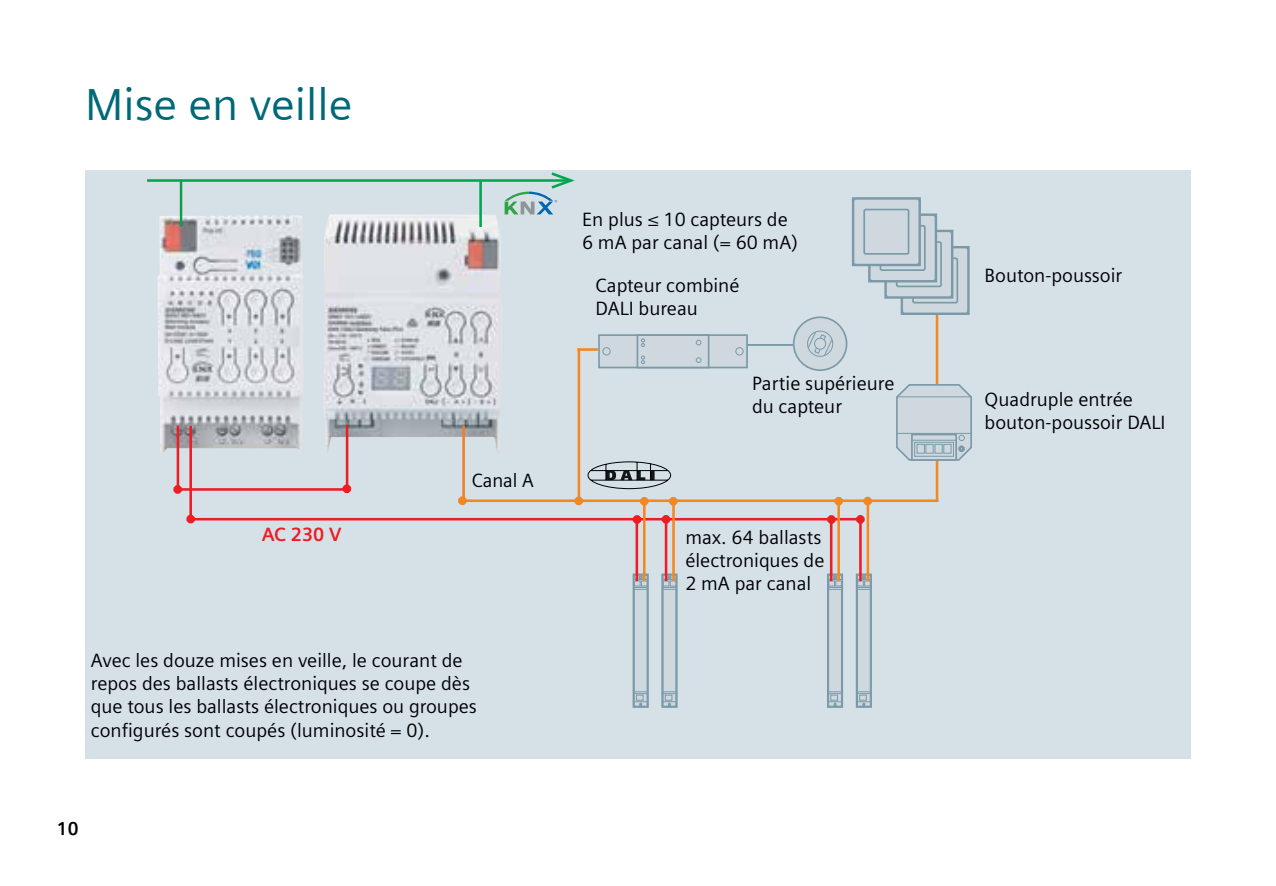
<style>
.page{position:relative;width:1276px;height:886px;background:#fff}
.page>*{position:absolute;margin:0;border:0;box-sizing:border-box;transform-origin:0 0}
.t1{font:45px "Siemens Sans";color:#006877}
.t2{font:19.25px/23px "Siemens Sans";color:#000003}
.t3{font:700 19.25px "Siemens Sans";color:#ed1d24}
.t4{font:700 18.75px "Siemens Sans";color:#000}
</style>
<div class="page">
<div style="left:85px;top:170px;width:1106px;height:588px;background:#d5e1e7"></div>
<img style="left:323px;top:214px;width:179px;height:241px">
<img style="left:157px;top:215px;width:146px;height:238px">
<hr style="left:462px;top:499px;width:476px;height:3px;background:#f6861f">
<hr style="left:191px;top:518px;width:667px;height:2px;background:#ed1d24">
<svg style="left:632px;top:573px;width:17px;height:135px"></svg>
<svg style="left:661px;top:573px;width:17px;height:135px"></svg>
<hr style="left:665px;top:518px;width:2px;height:63px;background:#ed1d24">
<hr style="left:635px;top:518px;width:3px;height:63px;background:#ed1d24">
<hr style="left:672px;top:501px;width:3px;height:80px;background:#f6861f">
<hr style="left:643px;top:501px;width:2px;height:80px;background:#f6861f">
<hr style="left:935px;top:314px;width:3px;height:186px;background:#f6861f">
<svg style="left:827px;top:573px;width:16px;height:135px"></svg>
<div style="left:828px;top:580px;width:7px;height:6px;border:1px solid #7b9aa9"></div>
<svg style="left:855px;top:573px;width:17px;height:135px"></svg>
<hr style="left:859px;top:518px;width:2px;height:63px;background:#ed1d24">
<hr style="left:830px;top:518px;width:2px;height:63px;background:#ed1d24">
<hr style="left:866px;top:501px;width:3px;height:80px;background:#f6861f">
<hr style="left:837px;top:501px;width:3px;height:80px;background:#f6861f">
<hr style="left:577px;top:349px;width:3px;height:151px;background:#f6861f">
<div style="left:574px;top:496px;width:9px;height:9px;border:4px solid #f6861f;border-radius:50%"></div>
<div style="left:640px;top:497px;width:8px;height:9px;border:4px solid #f6861f;border-radius:50%"></div>
<div style="left:669px;top:497px;width:8px;height:9px;border:4px solid #f6861f;border-radius:50%"></div>
<div style="left:834px;top:497px;width:9px;height:8px;border:4px solid #f6861f;border-radius:50%"></div>
<div style="left:863px;top:497px;width:9px;height:8px;border:4px solid #f6861f;border-radius:50%"></div>
<div style="left:827px;top:515px;width:8px;height:9px;border:4px solid #ed1d24;border-radius:50%"></div>
<div style="left:856px;top:515px;width:8px;height:9px;border:4px solid #ed1d24;border-radius:50%"></div>
<div style="left:632px;top:515px;width:9px;height:9px;border:4px solid #ed1d24;border-radius:50%"></div>
<div style="left:661px;top:515px;width:9px;height:9px;border:4px solid #ed1d24;border-radius:50%"></div>
<div style="left:900px;top:246px;width:69px;height:69px;border:2px solid #7b9aa9"></div>
<div style="left:902px;top:248px;width:66px;height:65px;background:#ced8de;border-radius:2px"></div>
<div style="left:901px;top:247px;width:68px;height:67px;border:2px solid #7b9aa9;border-radius:2px"></div>
<svg style="left:913px;top:258px;width:44px;height:45px"></svg>
<div style="left:912px;top:257px;width:46px;height:46px;border:2px solid #7b9aa9;border-radius:2px"></div>
<hr style="left:577px;top:348px;width:21px;height:3px;background:#f6861f">
<div style="left:884px;top:230px;width:69px;height:69px;border:2px solid #7b9aa9"></div>
<div style="left:886px;top:231px;width:66px;height:66px;background:#ced8de;border-radius:2px"></div>
<div style="left:885px;top:230px;width:67px;height:68px;border:2px solid #7b9aa9;border-radius:2px"></div>
<svg style="left:896px;top:242px;width:45px;height:44px"></svg>
<div style="left:896px;top:241px;width:46px;height:46px;border:2px solid #7b9aa9;border-radius:2px"></div>
<div style="left:868px;top:213px;width:69px;height:69px;border:2px solid #7b9aa9"></div>
<div style="left:869px;top:215px;width:66px;height:66px;background:#ced8de;border-radius:2px"></div>
<div style="left:869px;top:214px;width:67px;height:68px;border:2px solid #7b9aa9;border-radius:2px"></div>
<svg style="left:880px;top:226px;width:45px;height:44px"></svg>
<div style="left:879px;top:225px;width:46px;height:46px;border:2px solid #7b9aa9;border-radius:2px"></div>
<div style="left:852px;top:197px;width:69px;height:69px;border:2px solid #7b9aa9"></div>
<div style="left:853px;top:199px;width:66px;height:66px;background:#ced8de;border-radius:2px"></div>
<div style="left:852px;top:198px;width:68px;height:67px;border:2px solid #7b9aa9;border-radius:2px"></div>
<div style="left:863px;top:209px;width:46px;height:46px;border:2px solid #7b9aa9;border-radius:2px"></div>
<div style="left:599px;top:335px;width:148px;height:32px;background:#ced8de"></div>
<div style="left:598px;top:334px;width:150px;height:34px;border:2px solid #7b9aa9"></div>
<div style="left:636px;top:334px;width:73px;height:34px;border:2px solid #7b9aa9"></div>
<div style="left:602px;top:347px;width:8px;height:8px;border:1px solid #7b9aa9;border-radius:50%"></div>
<div style="left:735px;top:347px;width:8px;height:8px;border:1px solid #7b9aa9;border-radius:50%"></div>
<svg style="left:696px;top:340px;width:5px;height:5px"></svg>
<svg style="left:696px;top:357px;width:5px;height:6px"></svg>
<svg style="left:641px;top:339px;width:4px;height:8px"></svg>
<svg style="left:641px;top:356px;width:4px;height:8px"></svg>
<div style="left:793px;top:317px;width:53px;height:53px;background:#ced8de;border-radius:50%"></div>
<div style="left:793px;top:316px;width:54px;height:55px;border:2px solid #7b9aa9;border-radius:50%"></div>
<div style="left:807px;top:331px;width:26px;height:25px;border:1px solid #7b9aa9;border-radius:50%"></div>
<svg style="left:807px;top:331px;width:25px;height:25px"></svg>
<div style="left:814px;top:338px;width:11px;height:11px;background:#ced8de;border-radius:50%"></div>
<div style="left:814px;top:338px;width:12px;height:11px;border:1px solid #7b9aa9;border-radius:50%"></div>
<hr style="left:747px;top:344px;width:47px;height:2px;background:#7b9aa9">
<svg style="left:896px;top:382px;width:76px;height:79px"></svg>
<div style="left:958px;top:445px;width:7px;height:7px;border:3px solid #7b9aa9;border-radius:50%"></div>
<hr style="left:897px;top:433px;width:74px;height:1px;background:#7b9aa9">
<hr style="left:897px;top:396px;width:74px;height:1px;background:#7b9aa9">
<hr style="left:189px;top:426px;width:3px;height:93px;background:#ed1d24">
<hr style="left:462px;top:426px;width:3px;height:74px;background:#ef7e25">
<hr style="left:147px;top:179px;width:420px;height:3px;background:#00a651">
<hr style="left:479px;top:180px;width:3px;height:47px;background:#00a651">
<svg style="left:587px;top:461px;width:84px;height:28px"></svg>
<hr style="left:180px;top:180px;width:2px;height:47px;background:#109d4c">
<hr style="left:178px;top:488px;width:169px;height:3px;background:#ed1d24">
<hr style="left:177px;top:426px;width:2px;height:64px;background:#ed1d24">
<div style="left:458px;top:496px;width:9px;height:9px;border:4px solid #f6861f;border-radius:50%"></div>
<div style="left:173px;top:485px;width:9px;height:9px;border:4px solid #ed1d24;border-radius:50%"></div>
<div style="left:186px;top:515px;width:9px;height:8px;border:4px solid #ed1d24;border-radius:50%"></div>
<hr style="left:346px;top:425px;width:2px;height:65px;background:#ed1d24">
<div style="left:342px;top:484px;width:9px;height:9px;border:4px solid #ed1d24;border-radius:50%"></div>
<svg style="left:504px;top:172px;width:71px;height:42px"></svg>
<h1 class="t1" style="left:85px;top:79px;width:269px">Mise en veille</h1>
<p class="t3" style="left:262px;top:524px;width:81px">AC 230 V</p>
<p class="t2" style="left:472px;top:469px;width:64px">Canal A</p>
<p class="t2" style="left:91px;top:649px;width:387px">Avec les douze mises en veille, le courant de repos des ballasts électroniques se coupe dès que tous les ballasts électroniques ou groupes configurés sont coupés (luminosité = 0).</p>
<p class="t4" style="left:57px;top:818px;width:23px">10</p>
<p class="t2" style="left:582px;top:208px;width:218px">En plus ≤ 10 capteurs de<br>6 mA par canal (= 60 mA)</p>
<p class="t2" style="left:595px;top:274px;width:145px">Capteur combiné<br>DALI bureau</p>
<p class="t2" style="left:752px;top:371px;width:144px">Partie supérieure du capteur</p>
<p class="t2" style="left:685px;top:526px;width:141px">max. 64 ballasts électroniques de<br>2 mA par canal</p>
<p class="t2" style="left:984px;top:264px;width:139px">Bouton-poussoir</p>
<p class="t2" style="left:984px;top:388px;width:182px">Quadruple entrée bouton-poussoir DALI</p>
</div>
